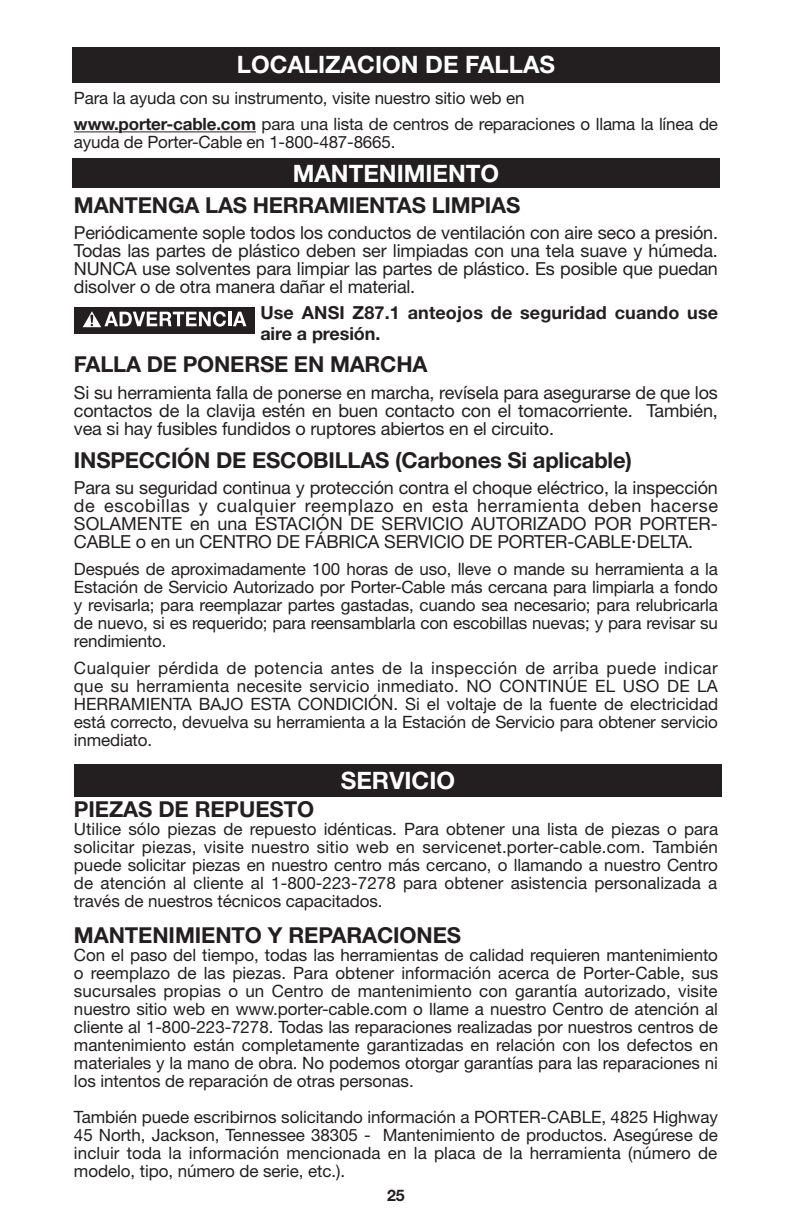
<style>
.page{position:relative;width:792px;height:1224px;background:#fff}
.page>*{position:absolute;margin:0;border:0;box-sizing:border-box;transform-origin:0 0}
._01_section_headings__no_toc{font:700 24px "Helvetica Neue";color:#fff}
._01_heading_11_12{font:700 22px "Helvetica Neue";letter-spacing:-.01em;color:#231f20}
._02_text_8_5_9{font:18px/18px "Helvetica Neue";letter-spacing:-.01em;color:#231f20;text-align:justify}
._04_warning_8_5_9_2line{font:700 18px/21px "Helvetica Neue";letter-spacing:.01em;color:#231f20}
._02_text_8_5_9-2{font:17px/18px "Helvetica Neue";letter-spacing:-.01em;color:#231f20;text-align:justify}
.t1{font:700 16px "Helvetica Neue";color:#231f20}
.s1{font-weight:700}
.s2{font-size:20px}
</style>
<div class="page">
<div style="left:74px;top:307px;width:181px;height:27px;background:#231f20"></div>
<svg style="left:83px;top:311px;width:143px;height:16px"></svg>
<hr style="left:228px;top:312px;width:3px;height:14px;background:#fff">
<svg style="left:233px;top:312px;width:13px;height:14px"></svg>
<hr style="left:74px;top:131px;width:182px;height:1px;background:#231f20">
<div style="left:72px;top:158px;width:648px;height:30px;background:#231f20"></div>
<div style="left:72px;top:47px;width:648px;height:36px;background:#231f20"></div>
<div style="left:74px;top:764px;width:648px;height:32px;background:#231f20"></div>
<p class="_01_section_headings__no_toc" style="left:237px;top:50px;width:320px">LOCALIZACION DE FALLAS</p>
<p class="_02_text_8_5_9-2" style="left:74px;top:88px;width:452px">Para la ayuda con su instrumento, visite nuestro sitio web en</p>
<p class="_02_text_8_5_9-2" style="left:74px;top:115px;width:646px"><span class="s1">www.porter-cable.com</span> para una lista de centros de reparaciones o llama la línea de ayuda de Porter-Cable en 1-800-487-8665.</p>
<p class="_01_section_headings__no_toc" style="left:293px;top:158px;width:208px">MANTENIMIENTO</p>
<p class="_01_heading_11_12" style="left:74px;top:191px;width:448px">MANTENGA LAS HERRAMIENTAS LIMPIAS</p>
<p class="_02_text_8_5_9" style="left:74px;top:224px;width:646px">Periódicamente sople todos los conductos de ventilación con aire seco a presión.<br>Todas las partes de plástico deben ser limpiadas con una tela suave y húmeda.<br>NUNCA use solventes para limpiar las partes de plástico. Es posible que puedan disolver o de otra manera dañar el material.</p>
<p class="_04_warning_8_5_9_2line" style="left:260px;top:301px;width:459px">Use ANSI Z87.1 anteojos de seguridad cuando use aire a presión.</p>
<p class="_01_heading_11_12" style="left:74px;top:351px;width:355px">FALLA DE PONERSE EN MARCHA</p>
<p class="_02_text_8_5_9" style="left:74px;top:383px;width:645px">Si su herramienta falla de ponerse en marcha, revísela para asegurarse de que los contactos de la clavija estén en buen contacto con el tomacorriente. También, vea si hay fusibles fundidos o ruptores abiertos en el circuito.</p>
<p class="_01_heading_11_12" style="left:74px;top:446px;width:559px">INSPECCIÓN DE ESCOBILLAS (Carbones Si aplicable)</p>
<p class="_02_text_8_5_9" style="left:74px;top:479px;width:646px">Para su seguridad continua y protección contra el choque eléctrico, la inspección de escobillas y cualquier reemplazo en esta herramienta deben hacerse SOLAMENTE en una ESTACIÓN DE SERVICIO AUTORIZADO POR PORTER-CABLE o en un CENTRO DE FÁBRICA SERVICIO DE PORTER-CABLE<span class="s2">·</span>DELTA.</p>
<p class="_02_text_8_5_9-2" style="left:74px;top:560px;width:646px">Después de aproximadamente 100 horas de uso, lleve o mande su herramienta a la Estación de Servicio Autorizado por Porter-Cable más cercana para limpiarla a fondo y revisarla; para reemplazar partes gastadas, cuando sea necesario; para relubricarla de nuevo, si es requerido; para reensamblarla con escobillas nuevas; y para revisar su rendimiento.</p>
<p class="_02_text_8_5_9-2" style="left:74px;top:658px;width:646px">Cualquier pérdida de potencia antes de la inspección de arriba puede indicar que su herramienta necesite servicio inmediato. NO CONTINÚE EL USO DE LA HERRAMIENTA BAJO ESTA CONDICIÓN. Si el voltaje de la fuente de electricidad está correcto, devuelva su herramienta a la Estación de Servicio para obtener servicio inmediato.</p>
<p class="_01_section_headings__no_toc" style="left:341px;top:765px;width:116px">SERVICIO</p>
<p class="_01_heading_11_12" style="left:74px;top:796px;width:242px">PIEZAS DE REPUESTO</p>
<p class="_02_text_8_5_9-2" style="left:74px;top:820px;width:646px">Utilice sólo piezas de repuesto idénticas. Para obtener una lista de piezas o para solicitar piezas, visite nuestro sitio web en servicenet.porter-cable.com. También puede solicitar piezas en nuestro centro más cercano, o llamando a nuestro Centro de atención al cliente al 1-800-223-7278 para obtener asistencia personalizada a través de nuestros técnicos capacitados.</p>
<p class="_01_heading_11_12" style="left:74px;top:922px;width:389px">MANTENIMIENTO Y REPARACIONES</p>
<p class="_02_text_8_5_9-2" style="left:74px;top:946px;width:646px">Con el paso del tiempo, todas las herramientas de calidad requieren mantenimiento o reemplazo de las piezas. Para obtener información acerca de Porter-Cable, sus sucursales propias o un Centro de mantenimiento con garantía autorizado, visite nuestro sitio web en www.porter-cable.com o llame a nuestro Centro de atención al cliente al 1-800-223-7278. Todas las reparaciones realizadas por nuestros centros de mantenimiento están completamente garantizadas en relación con los defectos en materiales y la mano de obra. No podemos otorgar garantías para las reparaciones ni los intentos de reparación de otras personas.</p>
<p class="_02_text_8_5_9-2" style="left:74px;top:1108px;width:645px">También puede escribirnos solicitando información a PORTER-CABLE, 4825 Highway 45 North, Jackson, Tennessee 38305 - Mantenimiento de productos. Asegúrese de incluir toda la información mencionada en la placa de la herramienta (número de modelo, tipo, número de serie, etc.).</p>
<p class="t1" style="left:387px;top:1185px;width:19px">25</p>
</div>
